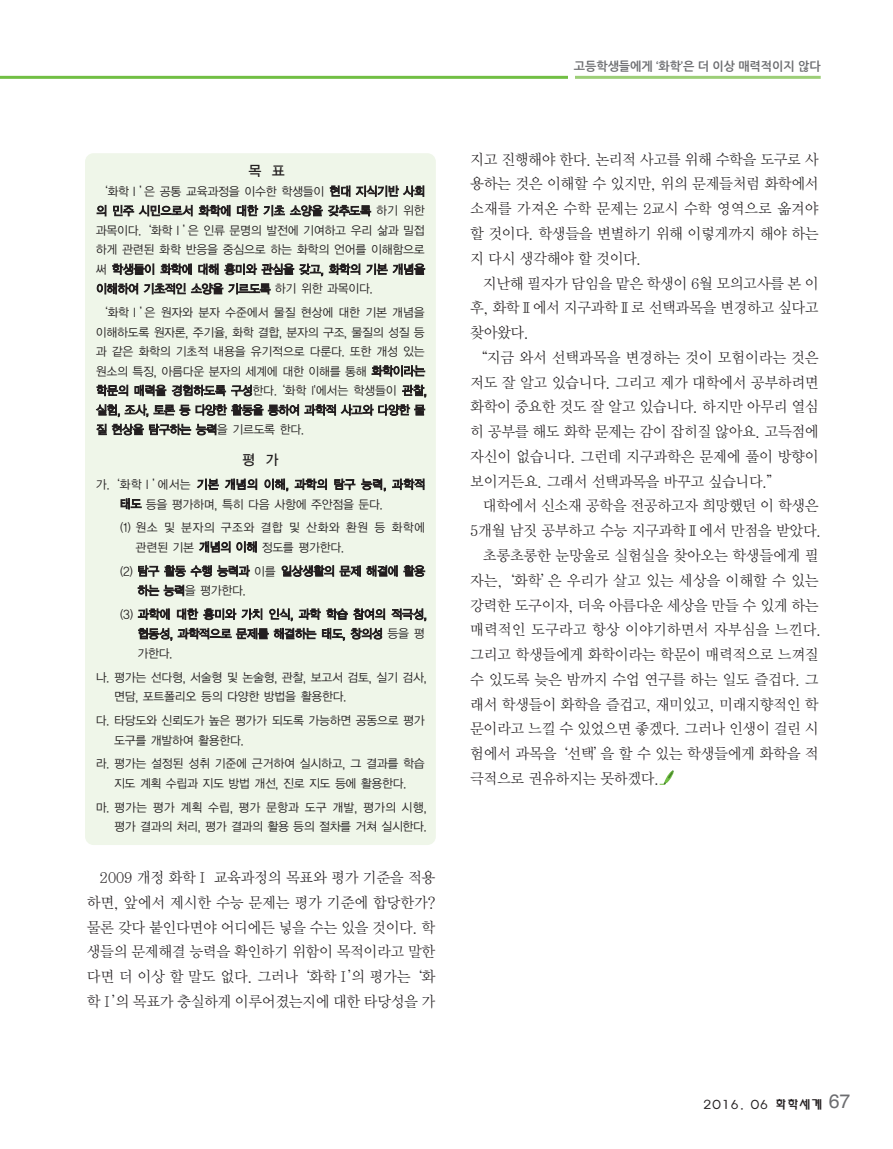
<style>
.page{position:relative;width:893px;height:1149px;background:#fff}
.page>*{position:absolute;margin:0;border:0;box-sizing:border-box;transform-origin:0 0}
.t1{font:15px/24.8px "Y Mj O12";letter-spacing:-.07em;color:#231f20;text-align:justify}
.t2{font:15px "Y Mj O12";letter-spacing:-.05em;color:#231f20}
.t3{font:15px "Y Mj O12";letter-spacing:-.045em;color:#231f20}
.t4{font:14.25px "YGO13";color:#231f20}
.t5{font:12px/19.5px "YGO12";letter-spacing:-.085em;color:#231f20}
.t6{font:12px/19.6px "YGO12";letter-spacing:-.065em;color:#231f20}
.t7{font:12px/19.5px "YGO12";letter-spacing:-.04em;color:#231f20}
.t8{font:12px "Nanum Gothic OTF Bold";color:#6c6d70}
.t9{font:500 12px "Korean GHD";color:#231f20}
.s1{font-family:"Helvetica";font-weight:400;font-size:19.5px;color:#6c6d70}
</style>
<div class="page">
<div style="left:85px;top:153px;width:351px;height:691px;background:#eff6e9;border-radius:9px"></div>
<hr style="left:573px;top:76px;width:248px;height:3px;background:#9cce77">
<hr style="left:0;top:76px;width:572px;height:3px;background:#71bf44">
<div style="left:568px;top:59px;width:7px;height:24px;background:#fff"></div>
<svg style="left:660px;top:770px;width:14px;height:14px"></svg>
<p class="t4" style="left:248px;top:162px;width:39px">목 표</p>
<p class="t5" style="left:96px;top:181px;width:331px;text-align:justify">‘화학Ⅰ’은 공통 교육과정을 이수한 학생들이 현대 지식기반 사회 의 민주 시민으로서 화학에 대한 기초 소양을 갖추도록 하기 위한 과목이다.‘화학Ⅰ’은 인류 문명의 발전에 기여하고 우리 삶과 밀접 하게 관련된 화학 반응을 중심으로 하는 화학의 언어를 이해함으로 써 학생들이 화학에 대해 흥미와 관심을 갖고, 화학의 기본 개념을 이해하여 기초적인 소양을 기르도록 하기 위한 과목이다.</p>
<p class="t5" style="left:96px;top:303px;width:333px">‘화학Ⅰ’은 원자와 분자 수준에서 물질 현상에 대한 기본 개념을 이해하도록 원자론, 주기율, 화학 결합, 분자의 구조, 물질의 성질 등 과 같은 화학의 기초적 내용을 유기적으로 다룬다. 또한 개성 있는 원소의 특징, 아름다운 분자의 세계에 대한 이해를 통해 화학이라는 학문의 매력을 경험하도록 구성한다‘. 화학 I'에서는 학생들이 관찰, 실험, 조사, 토론 등 다양한 활동을 통하여 과학적 사고와 다양한 물 질 현상을 탐구하는 능력을 기르도록 한다.</p>
<p class="t4" style="left:242px;top:451px;width:39px">평 가</p>
<p class="t6" style="left:119px;top:474px;width:308px;text-indent:-24px">가.‘화학Ⅰ’에서는 기본 개념의 이해, 과학의 탐구 능력, 과학적 태도 등을 평가하며, 특히 다음 사항에 주안점을 둔다.</p>
<p class="t7" style="left:135px;top:518px;width:292px;text-indent:-15px">(1) 원소 및 분자의 구조와 결합 및 산화와 환원 등 화학에 관련된 기본 개념의 이해 정도를 평가한다.</p>
<p class="t5" style="left:137px;top:561px;width:290px;text-indent:-17px">(2) 탐구 활동 수행 능력과 이를 일상생활의 문제 해결에 활용 하는 능력을 평가한다.</p>
<p class="t6" style="left:137px;top:604px;width:292px;text-indent:-17px">(3) 과학에 대한 흥미와 가치 인식, 과학 학습 참여의 적극성, 협동성, 과학적으로 문제를 해결하는 태도, 창의성 등을 평 가한다.</p>
<p class="t5" style="left:114px;top:667px;width:315px;text-indent:-18px">나. 평가는 선다형, 서술형 및 논술형, 관찰, 보고서 검토, 실기 검사, 면담, 포트폴리오 등의 다양한 방법을 활용한다.</p>
<p class="t5" style="left:114px;top:710px;width:313px;text-indent:-18px">다. 타당도와 신뢰도가 높은 평가가 되도록 가능하면 공동으로 평가 도구를 개발하여 활용한다.</p>
<p class="t5" style="left:96px;top:753px;width:331px;text-align:center">라. 평가는 설정된 성취 기준에 근거하여 실시하고, 그 결과를 학습 지도 계획 수립과 지도 방법 개선, 진로 지도 등에 활용한다.</p>
<p class="t5" style="left:96px;top:797px;width:333px;text-align:right">마. 평가는 평가 계획 수립, 평가 문항과 도구 개발, 평가의 시행, 평가 결과의 처리, 평가 결과의 활용 등의 절차를 거쳐 실시한다.</p>
<p class="t1" style="left:87px;top:864px;width:351px;text-indent:13px">2009 개정 화학Ⅰ 교육과정의 목표와 평가 기준을 적용 하면, 앞에서 제시한 수능 문제는 평가 기준에 합당한가? 물론 갖다 붙인다면야 어디에든 넣을 수는 있을 것이다. 학 생들의 문제해결 능력을 확인하기 위함이 목적이라고 말한 다면 더 이상 할 말도 없다. 그러나‘화학Ⅰ’의 평가는‘화 학Ⅰ’의 목표가 충실하게 이루어졌는지에 대한 타당성을 가</p>
<p class="t8" style="left:574px;top:60px;width:248px">고등학생들에게 ‘화학’은 더 이상 매력적이지 않다</p>
<p class="t1" style="left:470px;top:147px;width:351px">지고 진행해야 한다. 논리적 사고를 위해 수학을 도구로 사 용하는 것은 이해할 수 있지만, 위의 문제들처럼 화학에서 소재를 가져온 수학 문제는 2교시 수학 영역으로 옮겨야 할 것이다. 학생들을 변별하기 위해 이렇게까지 해야 하는 지 다시 생각해야 할 것이다.</p>
<p class="t1" style="left:470px;top:270px;width:351px;text-align:left;text-indent:13px">지난해 필자가 담임을 맡은 학생이 6월 모의고사를 본 이 후, 화학Ⅱ에서 지구과학Ⅱ로 선택과목을 변경하고 싶다고 찾아왔다.<br>“지금 와서 선택과목을 변경하는 것이 모험이라는 것은 저도 잘 알고 있습니다. 그리고 제가 대학에서 공부하려면 화학이 중요한 것도 잘 알고 있습니다. 하지만 아무리 열심 히 공부를 해도 화학 문제는 감이 잡히질 않아요. 고득점에 자신이 없습니다. 그런데 지구과학은 문제에 풀이 방향이 보이거든요. 그래서 선택과목을 바꾸고 싶습니다.”</p>
<p class="t1" style="left:483px;top:493px;width:338px">대학에서 신소재 공학을 전공하고자 희망했던 이 학생은</p>
<p class="t1" style="left:470px;top:518px;width:354px">5개월 남짓 공부하고 수능 지구과학Ⅱ에서 만점을 받았다.</p>
<p class="t1" style="left:483px;top:543px;width:338px">초롱초롱한 눈망울로 실험실을 찾아오는 학생들에게 필</p>
<p class="t2" style="left:470px;top:570px;width:351px">자는,‘화학’은 우리가 살고 있는 세상을 이해할 수 있는</p>
<p class="t1" style="left:470px;top:592px;width:351px">강력한 도구이자, 더욱 아름다운 세상을 만들 수 있게 하는</p>
<p class="t3" style="left:470px;top:620px;width:354px">매력적인 도구라고 항상 이야기하면서 자부심을 느낀다.</p>
<p class="t1" style="left:470px;top:642px;width:351px">그리고 학생들에게 화학이라는 학문이 매력적으로 느껴질</p>
<p class="t1" style="left:470px;top:666px;width:351px">수 있도록 늦은 밤까지 수업 연구를 하는 일도 즐겁다. 그</p>
<p class="t1" style="left:470px;top:691px;width:351px">래서 학생들이 화학을 즐겁고, 재미있고, 미래지향적인 학</p>
<p class="t1" style="left:470px;top:716px;width:351px">문이라고 느낄 수 있었으면 좋겠다. 그러나 인생이 걸린 시</p>
<p class="t1" style="left:470px;top:741px;width:351px">험에서 과목을‘선택’을 할 수 있는 학생들에게 화학을 적</p>
<p class="t1" style="left:470px;top:765px;width:191px">극적으로 권유하지는 못하겠다.</p>
<p class="t9" style="left:703px;top:1097px;width:149px">2016. 06 화학세계 <span class="s1">67</span></p>
</div>
